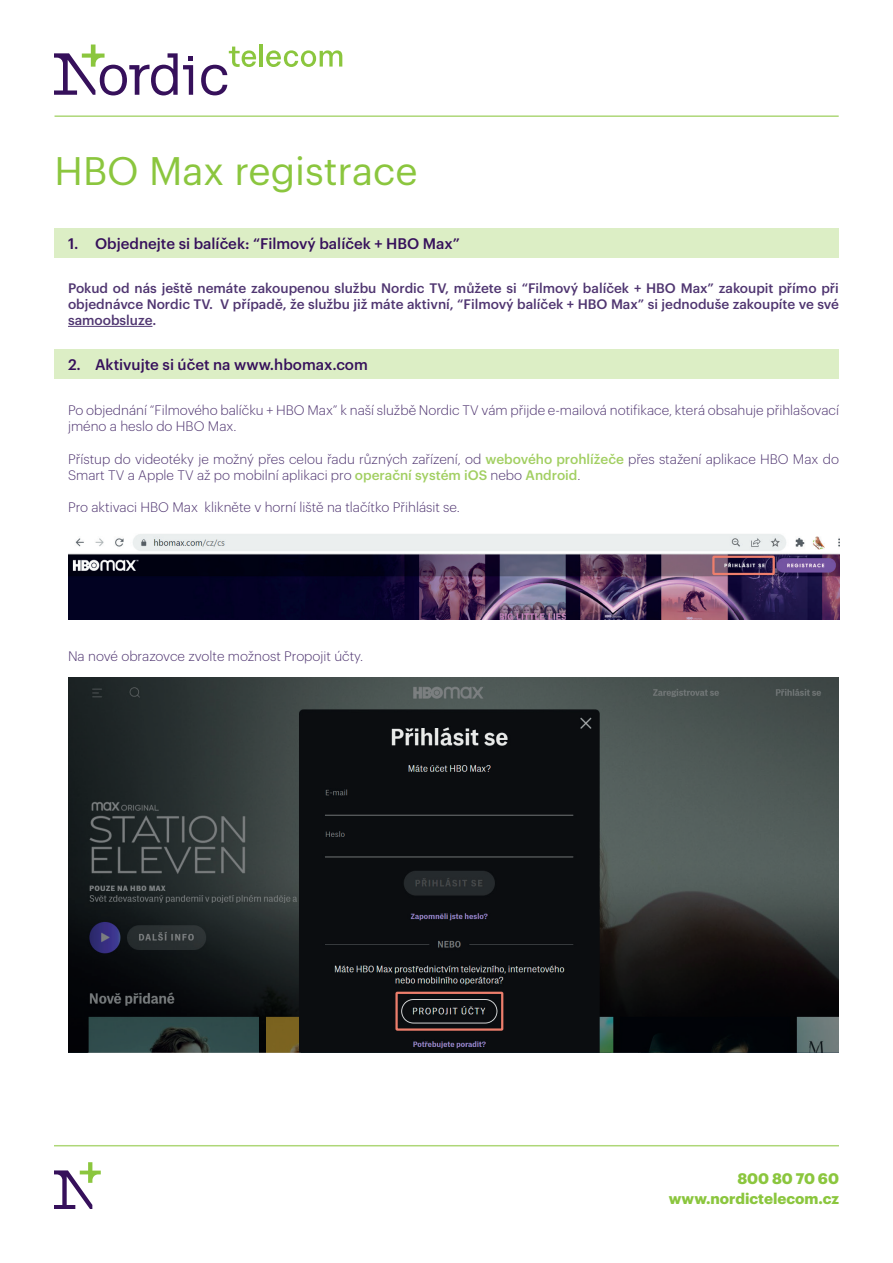
<style>
.page{position:relative;width:893px;height:1263px;background:#fff}
.page>*{position:absolute;margin:0;border:0;box-sizing:border-box;transform-origin:0 0}
.t1{font:39px "Graphik";color:#8bc63e}
.t2{font:500 15px "Graphik";color:#36105b}
.t3{font:700 15px "Graphik";color:#8bc63e}
.t4{font:300 13.5px/16.2px "Graphik";color:#503671}
.t5{font:500 13.5px/16.2px "Graphik";color:#503671;text-align:justify}
.s1{font-weight:500;color:#a2cf62}
</style>
<div class="page">
<svg style="left:266px;top:50px;width:76px;height:17px"></svg>
<hr style="left:259px;top:44px;width:4px;height:23px;background:#8bc63e">
<svg style="left:54px;top:45px;width:139px;height:50px"></svg>
<svg style="left:201px;top:47px;width:56px;height:48px"></svg>
<hr style="left:55px;top:115px;width:784px;height:2px;background:#8bc63e">
<div style="left:54px;top:228px;width:785px;height:29px;background:#dceec5"></div>
<div style="left:54px;top:349px;width:785px;height:30px;background:#dceec5"></div>
<hr style="left:68px;top:326px;width:84px;height:1px;background:#503671">
<hr style="left:54px;top:1145px;width:785px;height:1px;background:#8bc63e">
<svg style="left:54px;top:1162px;width:47px;height:47px"></svg>
<img style="left:68px;top:678px;width:771px;height:374px">
<img style="left:68px;top:534px;width:771px;height:85px">
<div style="left:712px;top:556px;width:63px;height:19px;border:2px solid #ed7e6c"></div>
<div style="left:395px;top:992px;width:108px;height:39px;border:2px solid #ed7e6c"></div>
<h1 class="t1" style="left:55px;top:141px;width:364px">HBO Max registrace</h1>
<p class="t2" style="left:68px;top:232px;width:393px">1. Objednejte si balíček: “Filmový balíček + HBO Max”</p>
<p class="t5" style="left:68px;top:278px;width:772px">Pokud od nás ještě nemáte zakoupenou službu Nordic TV, můžete si “Filmový balíček + HBO Max” zakoupit přímo při objednávce Nordic TV. V případě, že službu již máte aktivní, “Filmový balíček + HBO Max” si jednoduše zakoupíte ve své samoobsluze.</p>
<p class="t2" style="left:68px;top:353px;width:301px">2. Aktivujte si účet na www.hbomax.com</p>
<p class="t4" style="left:68px;top:401px;width:772px">Po objednání “Filmového balíčku + HBO Max” k naší službě Nordic TV vám přijde e-mailová notifikace, která obsahuje přihlašovací jméno a heslo do HBO Max.</p>
<p class="t4" style="left:68px;top:450px;width:772px">Přístup do videotéky je možný přes celou řadu různých zařízení, od <span class="s1">webového prohlížeče</span> přes stažení aplikace HBO Max do<br>Smart TV a Apple TV až po mobilní aplikaci pro <span class="s1">operační systém iOS</span> nebo <span class="s1">Android</span>.</p>
<p class="t4" style="left:68px;top:498px;width:393px">Pro aktivaci HBO Max klikněte v horní liště na tlačítko Přihlásit se.</p>
<p class="t4" style="left:68px;top:646px;width:297px">Na nové obrazovce zvolte možnost Propojit účty.</p>
<p class="t3" style="left:737px;top:1167px;width:103px">800 80 70 60</p>
<p class="t3" style="left:669px;top:1187px;width:172px">www.nordictelecom.cz</p>
</div>
